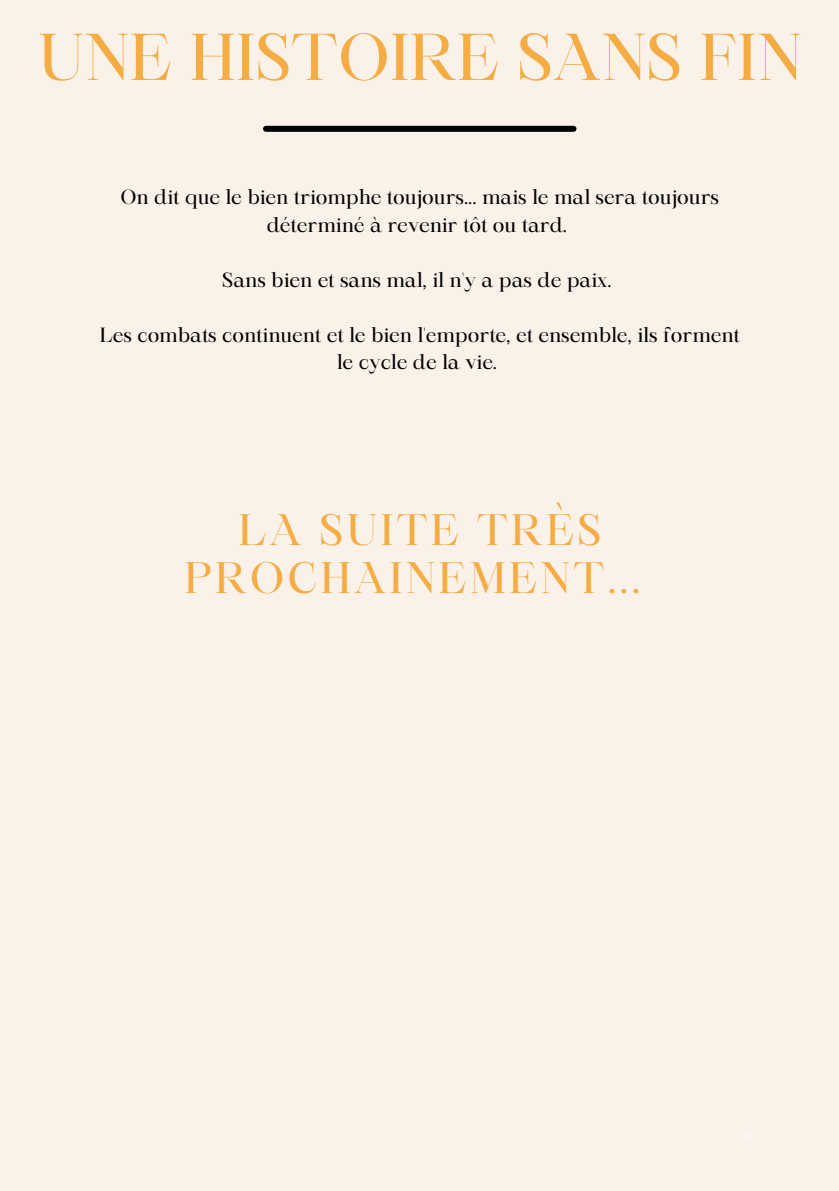
<style>
.page{position:relative;width:839px;height:1191px;background:#fff}
.page>*{position:absolute;margin:0;border:0;box-sizing:border-box;transform-origin:0 0}
.t1{font:63.4px "Maharlika";color:#f4ac43}
.t2{font:42.2px/48.6px "Maharlika";letter-spacing:.07em;color:#f4ac43;text-align:center}
.t3{font:19.8px/27.4px "Maharlika";color:#000;text-align:center}
</style>
<div class="page">
<div style="left:0;top:0;width:838px;height:1191px;background:#faf2e9"></div>
<div style="left:266px;top:126px;width:307px;height:6px;background:#000"></div>
<p class="t1" style="left:37px;top:31px;width:766px">UNE HISTOIRE SANS FIN</p>
<p class="t3" style="left:120px;top:185px;width:600px">On dit que le bien triomphe toujours... mais le mal sera toujours déterminé à revenir tôt ou tard.</p>
<p class="t3" style="left:222px;top:268px;width:391px">Sans bien et sans mal, il n'y a pas de paix.</p>
<p class="t3" style="left:100px;top:323px;width:641px">Les combats continuent et le bien l'emporte, et ensemble, ils forment le cycle de la vie.</p>
<p class="t2" style="left:184px;top:509px;width:457px">LA SUITE TRÈS<br>PROCHAINEMENT...</p>
</div>
